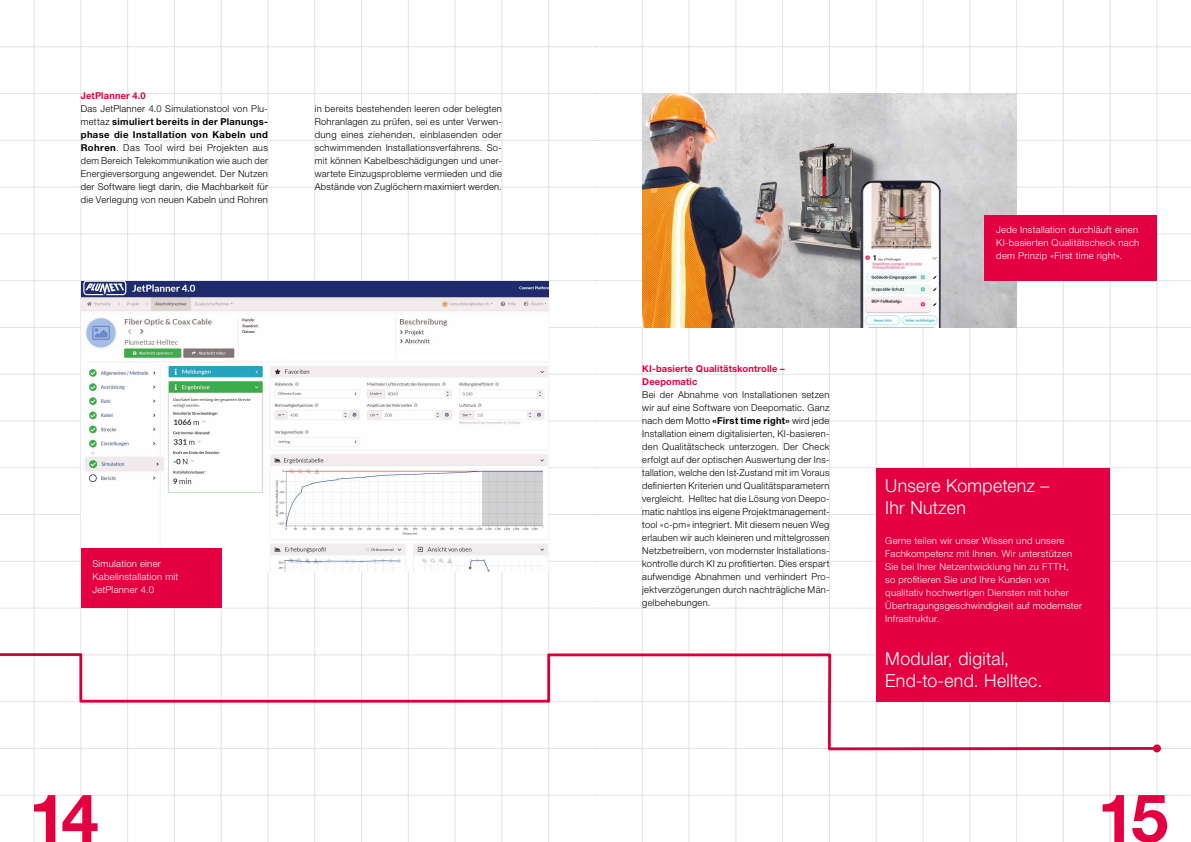
<style>
.page{position:relative;width:1191px;height:842px;background:#fff}
.page>*{position:absolute;margin:0;border:0;box-sizing:border-box;transform-origin:0 0}
.t1{font:700 67px "Helvetica Neue LT Std";color:#e40040}
.t2{font:300 18px/21.6px "Helvetica Neue LT Std";letter-spacing:.015em;color:#fff}
.t3{font:300 9.5px/13px "Helvetica Neue LT Std";letter-spacing:.03em;color:#000;text-align:justify}
.t4{font:300 9.5px/13px "Helvetica Neue LT Std";letter-spacing:.03em;color:#fff}
.t5{font:700 9.5px/13px "Helvetica Neue LT Std";letter-spacing:.015em;color:#e40040}
.s1{font-weight:700}
</style>
<div class="page">
<hr style="left:595px;top:47px;width:596px;height:1px;background:#e3e3e3">
<hr style="left:595px;top:93px;width:596px;height:1px;background:#e3e3e3">
<hr style="left:595px;top:140px;width:596px;height:1px;background:#e3e3e3">
<hr style="left:595px;top:187px;width:596px;height:1px;background:#e3e3e3">
<hr style="left:595px;top:234px;width:596px;height:1px;background:#e3e3e3">
<hr style="left:595px;top:280px;width:596px;height:1px;background:#e3e3e3">
<hr style="left:595px;top:327px;width:596px;height:1px;background:#e3e3e3">
<hr style="left:595px;top:374px;width:596px;height:1px;background:#e3e3e3">
<hr style="left:595px;top:421px;width:596px;height:1px;background:#e3e3e3">
<hr style="left:595px;top:468px;width:596px;height:1px;background:#e3e3e3">
<hr style="left:595px;top:514px;width:596px;height:1px;background:#e3e3e3">
<hr style="left:595px;top:561px;width:596px;height:1px;background:#e3e3e3">
<hr style="left:595px;top:608px;width:596px;height:1px;background:#e3e3e3">
<hr style="left:595px;top:655px;width:596px;height:1px;background:#e3e3e3">
<hr style="left:595px;top:701px;width:596px;height:1px;background:#e3e3e3">
<hr style="left:595px;top:748px;width:596px;height:1px;background:#e3e3e3">
<hr style="left:595px;top:795px;width:596px;height:1px;background:#e3e3e3">
<hr style="left:642px;top:0;width:1px;height:842px;background:#e3e3e3">
<hr style="left:689px;top:0;width:1px;height:842px;background:#e3e3e3">
<hr style="left:735px;top:0;width:1px;height:842px;background:#e3e3e3">
<hr style="left:782px;top:0;width:1px;height:842px;background:#e3e3e3">
<hr style="left:829px;top:0;width:1px;height:842px;background:#e3e3e3">
<hr style="left:876px;top:0;width:1px;height:842px;background:#e3e3e3">
<hr style="left:923px;top:0;width:1px;height:842px;background:#e3e3e3">
<hr style="left:969px;top:0;width:1px;height:842px;background:#e3e3e3">
<hr style="left:1016px;top:0;width:1px;height:842px;background:#e3e3e3">
<hr style="left:1063px;top:0;width:1px;height:842px;background:#e3e3e3">
<hr style="left:1110px;top:0;width:1px;height:842px;background:#e3e3e3">
<hr style="left:1156px;top:0;width:1px;height:842px;background:#e3e3e3">
<hr style="left:0;top:47px;width:595px;height:1px;background:#e3e3e3">
<hr style="left:0;top:93px;width:595px;height:1px;background:#e3e3e3">
<hr style="left:0;top:140px;width:595px;height:1px;background:#e3e3e3">
<hr style="left:0;top:187px;width:595px;height:1px;background:#e3e3e3">
<hr style="left:0;top:234px;width:595px;height:1px;background:#e3e3e3">
<hr style="left:0;top:280px;width:595px;height:1px;background:#e3e3e3">
<hr style="left:0;top:327px;width:595px;height:1px;background:#e3e3e3">
<hr style="left:0;top:374px;width:595px;height:1px;background:#e3e3e3">
<hr style="left:0;top:421px;width:595px;height:1px;background:#e3e3e3">
<hr style="left:0;top:468px;width:595px;height:1px;background:#e3e3e3">
<hr style="left:0;top:514px;width:595px;height:1px;background:#e3e3e3">
<hr style="left:0;top:561px;width:595px;height:1px;background:#e3e3e3">
<hr style="left:0;top:608px;width:595px;height:1px;background:#e3e3e3">
<hr style="left:0;top:795px;width:595px;height:1px;background:#e3e3e3">
<hr style="left:548px;top:0;width:1px;height:842px;background:#e3e3e3">
<hr style="left:502px;top:0;width:1px;height:842px;background:#e3e3e3">
<hr style="left:455px;top:0;width:1px;height:842px;background:#e3e3e3">
<hr style="left:408px;top:0;width:1px;height:842px;background:#e3e3e3">
<hr style="left:361px;top:0;width:1px;height:842px;background:#e3e3e3">
<hr style="left:314px;top:0;width:1px;height:842px;background:#e3e3e3">
<hr style="left:268px;top:0;width:1px;height:842px;background:#e3e3e3">
<hr style="left:221px;top:0;width:1px;height:842px;background:#e3e3e3">
<hr style="left:174px;top:0;width:1px;height:842px;background:#e3e3e3">
<hr style="left:127px;top:0;width:1px;height:842px;background:#e3e3e3">
<hr style="left:81px;top:0;width:1px;height:842px;background:#e3e3e3">
<hr style="left:34px;top:0;width:1px;height:842px;background:#e3e3e3">
<img style="left:81px;top:281px;width:468px;height:290px">
<svg style="left:0;top:652px;width:1159px;height:100px"></svg>
<svg style="left:1153px;top:744px;width:8px;height:8px"></svg>
<div style="left:876px;top:468px;width:233px;height:233px;background:#e40040"></div>
<div style="left:81px;top:549px;width:140px;height:59px;background:#e40040"></div>
<img style="left:642px;top:94px;width:374px;height:233px">
<div style="left:985px;top:215px;width:172px;height:65px;background:#e40040"></div>
<p class="t5" style="left:81px;top:89px;width:66px">JetPlanner 4.0</p>
<p class="t3" style="left:81px;top:102px;width:189px">Das JetPlanner 4.0 Simulationstool von Plu&shy;mettaz <span class="s1">simuliert bereits in der Planungs&shy;phase die Installation von Kabeln und Rohren</span>. Das Tool wird bei Projekten aus dem Bereich Telekommunikation wie auch der Energieversorgung angewendet. Der Nutzen der Software liegt darin, die Machbarkeit für die Verlegung von neuen Kabeln und Rohren</p>
<p class="t3" style="left:315px;top:102px;width:189px">in bereits bestehenden leeren oder belegten Rohranlagen zu prüfen, sei es unter Verwen&shy;dung eines ziehenden, einblasenden oder schwimmenden Installationsverfahrens. So&shy;mit können Kabelbeschädigungen und uner&shy;wartete Einzugsprobleme vermieden und die Abstände von Zuglöchern maximiert werden.</p>
<p class="t4" style="left:92px;top:557px;width:87px">Simulation einer<br>Kabelinstallation mit<br>JetPlanner 4.0</p>
<p class="t5" style="left:642px;top:362px;width:144px">KI-basierte Qualitätskontrolle –<br>Deepomatic</p>
<p class="t3" style="left:642px;top:388px;width:189px">Bei der Abnahme von Installationen setzen wir auf eine Software von Deepomatic. Ganz nach dem Motto <span class="s1">«First time right»</span> wird jede Installation einem digitalisierten, KI-basieren&shy;den Qualitätscheck unterzogen. Der Check erfolgt auf der optischen Auswertung der Ins&shy;tallation, welche den Ist-Zustand mit im Voraus definierten Kriterien und Qualitätsparametern vergleicht. Helltec hat die Lösung von Deepo&shy;matic nahtlos ins eigene Projektmanagement&shy;tool «c-pm» integriert. Mit diesem neuen Weg erlauben wir auch kleineren und mittelgrossen Netzbetreibern, von modernster Installations&shy;kontrolle durch KI zu profitierten. Dies erspart aufwendige Abnahmen und verhindert Pro&shy;jektverzögerungen durch nachträgliche Män&shy;gelbehebungen.</p>
<p class="t4" style="left:996px;top:223px;width:145px">Jede Installation durchläuft einen<br>KI-basierten Qualitätscheck nach dem Prinzip «First time right».</p>
<h2 class="t2" style="left:885px;top:474px;width:165px">Unsere Kompetenz –<br>Ihr Nutzen</h2>
<p class="t4" style="left:885px;top:534px;width:198px">Gerne teilen wir unser Wissen und unsere Fachkompetenz mit Ihnen. Wir unterstützen Sie bei Ihrer Netzentwicklung hin zu FTTH,<br>so profitieren Sie und Ihre Kunden von qualitativ hochwertigen Diensten mit hoher Übertragungsgeschwindigkeit auf modernster Infrastruktur.</p>
<h2 class="t2" style="left:885px;top:647px;width:158px">Modular, digital,<br>End-to-end. Helltec.</h2>
<h1 class="t1" style="left:29px;top:777px;width:71px">14</h1>
<h1 class="t1" style="left:1097px;top:777px;width:72px">15</h1>
</div>
